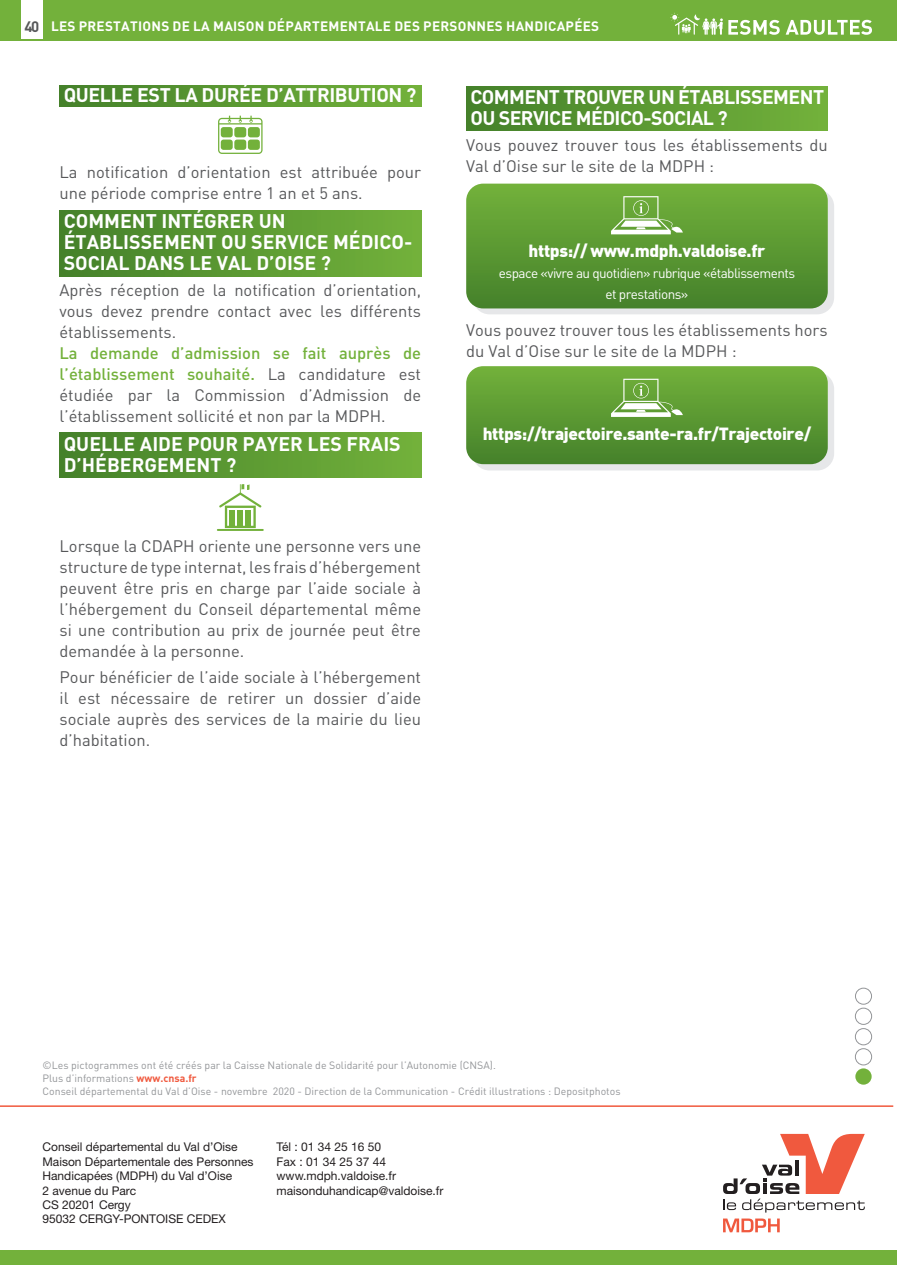
<style>
.page{position:relative;width:897px;height:1265px;background:#fff}
.page>*{position:absolute;margin:0;border:0;box-sizing:border-box;transform-origin:0 0}
.t1{font:700 19.5px/21px "DIN";color:#fff}
.t2{font:700 19.5px/21px "DIN";letter-spacing:-.03em;color:#fff}
.t3{font:700 19.5px "DIN";letter-spacing:-.02em;color:#fff}
.t4{font:900 17.25px "DIN";letter-spacing:-.02em;color:#fff}
.t5{font:16.5px/21px "DIN";color:#57585a;text-align:justify}
.t6{font:700 15px "DIN";color:#57585a}
.t7{font:700 13.5px "DIN";letter-spacing:.02em;color:#fff}
.t8{font:13.5px/21px "DIN";letter-spacing:-.04em;color:#fff;text-align:center}
.t9{font:12px/14.4px "Helvetica Neue LT Std";color:#231f20}
.t10{font:10.5px/13px "DIN";color:#939598}
.s1{font-weight:500;color:#73b13b}
.s2{font-weight:700;color:#f0593e}
</style>
<div class="page">
<div style="left:0;top:1250px;width:897px;height:14px;background:#73b13b"></div>
<svg style="left:723px;top:1133px;width:141px;height:79px"></svg>
<svg style="left:723px;top:1218px;width:56px;height:14px"></svg>
<hr style="left:0;top:1105px;width:893px;height:1px;background:#f0593e">
<div style="left:855px;top:1068px;width:16px;height:16px;background:#73b13b;border-radius:50%"></div>
<div style="left:855px;top:1007px;width:17px;height:17px;border:1px solid #939598;border-radius:50%"></div>
<div style="left:855px;top:1028px;width:17px;height:17px;border:1px solid #939598;border-radius:50%"></div>
<div style="left:855px;top:1048px;width:17px;height:17px;border:1px solid #939598;border-radius:50%"></div>
<div style="left:855px;top:987px;width:17px;height:17px;border:1px solid #939598;border-radius:50%"></div>
<div style="left:0;top:0;width:897px;height:41px;background:#73b13b"></div>
<div style="left:59px;top:210px;width:362px;height:66px;background:linear-gradient(to right,#44812a,#73b13b)"></div>
<div style="left:466px;top:86px;width:361px;height:45px;background:linear-gradient(to right,#44812a,#73b23b)"></div>
<div style="left:59px;top:433px;width:362px;height:44px;background:linear-gradient(to right,#44812a,#73b13b)"></div>
<div style="left:59px;top:85px;width:362px;height:21px;background:linear-gradient(to right,#44812a,#73b13b)"></div>
<svg style="left:218px;top:116px;width:44px;height:38px"></svg>
<div style="left:248px;top:140px;width:12px;height:10px;background:#73b13b;border-radius:3px"></div>
<div style="left:221px;top:140px;width:12px;height:10px;background:#73b13b;border-radius:3px"></div>
<div style="left:234px;top:140px;width:12px;height:10px;background:#73b13b;border-radius:3px"></div>
<div style="left:221px;top:127px;width:12px;height:10px;background:#73b13b;border-radius:3px"></div>
<div style="left:234px;top:127px;width:12px;height:10px;background:#73b13b;border-radius:3px"></div>
<div style="left:248px;top:127px;width:12px;height:10px;background:#73b13b;border-radius:3px"></div>
<svg style="left:472px;top:372px;width:362px;height:98px;background:#dfe3e0"></svg>
<svg style="left:466px;top:366px;width:361px;height:98px;background:#619c39"></svg>
<div style="left:472px;top:189px;width:362px;height:125px;background:linear-gradient(to right,#e6e7e9,#e6e7e9);border-radius:17px"></div>
<svg style="left:466px;top:184px;width:361px;height:124px;background:#5f9b37"></svg>
<hr style="left:217px;top:529px;width:47px;height:2px;background:#73b13b">
<svg style="left:219px;top:484px;width:42px;height:44px"></svg>
<div style="left:21px;top:0;width:21px;height:38px;background:#fff"></div>
<svg style="left:785px;top:20px;width:87px;height:15px"></svg>
<svg style="left:670px;top:13px;width:109px;height:22px"></svg>
<p class="t6" style="left:24px;top:17px;width:16px">40</p>
<p class="t7" style="left:51px;top:17px;width:549px">LES PRESTATIONS DE LA MAISON DÉPARTEMENTALE DES PERSONNES HANDICAPÉES</p>
<p class="t3" style="left:64px;top:82px;width:354px">QUELLE EST LA DURÉE D’ATTRIBUTION ?</p>
<p class="t5" style="left:59px;top:161px;width:363px">La notification d’orientation est attribuée pour une période comprise entre 1 an et 5 ans.</p>
<p class="t1" style="left:64px;top:210px;width:350px">COMMENT INTÉGRER UN<br>ÉTABLISSEMENT OU SERVICE MÉDICO-<br>SOCIAL DANS LE VAL D’OISE ?</p>
<p class="t5" style="left:59px;top:279px;width:363px">Après réception de la notification d’orientation, vous devez prendre contact avec les différents établissements.</p>
<p class="t5" style="left:59px;top:342px;width:363px"><span class="s1">La demande d’admission se fait auprès de l’établissement souhaité.</span> La candidature est étudiée par la Commission d’Admission de l’établissement sollicité et non par la MDPH.</p>
<p class="t1" style="left:64px;top:433px;width:338px">QUELLE AIDE POUR PAYER LES FRAIS<br>D’HÉBERGEMENT ?</p>
<p class="t2" style="left:470px;top:86px;width:355px">COMMENT TROUVER UN ÉTABLISSEMENT<br>OU SERVICE MÉDICO-SOCIAL ?</p>
<p class="t5" style="left:466px;top:134px;width:363px">Vous pouvez trouver tous les établissements du<br>Val d’Oise sur le site de la MDPH :</p>
<p class="t4" style="left:528px;top:239px;width:238px">https:// www.mdph.valdoise.fr</p>
<p class="t8" style="left:499px;top:262px;width:297px">espace «vivre au quotidien» rubrique «établissements et prestations»</p>
<p class="t5" style="left:466px;top:319px;width:363px">Vous pouvez trouver tous les établissements hors du Val d’Oise sur le site de la MDPH :</p>
<p class="t4" style="left:483px;top:422px;width:330px">https://trajectoire.sante-ra.fr/Trajectoire/</p>
<p class="t5" style="left:59px;top:535px;width:363px">Lorsque la CDAPH oriente une personne vers une structure de type internat, les frais d’hébergement peuvent être pris en charge par l’aide sociale à l’hébergement du Conseil départemental même si une contribution au prix de journée peut être demandée à la personne.</p>
<p class="t5" style="left:59px;top:666px;width:363px">Pour bénéficier de l’aide sociale à l’hébergement il est nécessaire de retirer un dossier d’aide sociale auprès des services de la mairie du lieu d’habitation.</p>
<p class="t10" style="left:42px;top:1058px;width:579px">©Les pictogrammes ont été créés par la Caisse Nationale de Solidarité pour l’Autonomie (CNSA).<br>Plus d’informations <span class="s2">www.cnsa.fr<br></span>Conseil départemental du Val d’Oise - novembre 2020 - Direction de la Communication - Crédit illustrations : Depositphotos</p>
<p class="t9" style="left:42px;top:1139px;width:212px">Conseil départemental du Val d’Oise<br>Maison Départementale des Personnes<br>Handicapées (MDPH) du Val d’Oise<br>2 avenue du Parc<br>CS 20201 Cergy<br>95032 CERGY-PONTOISE CEDEX</p>
<p class="t9" style="left:276px;top:1139px;width:168px">Tél : 01 34 25 16 50<br>Fax : 01 34 25 37 44 www.mdph.valdoise.fr maisonduhandicap@valdoise.fr</p>
</div>
